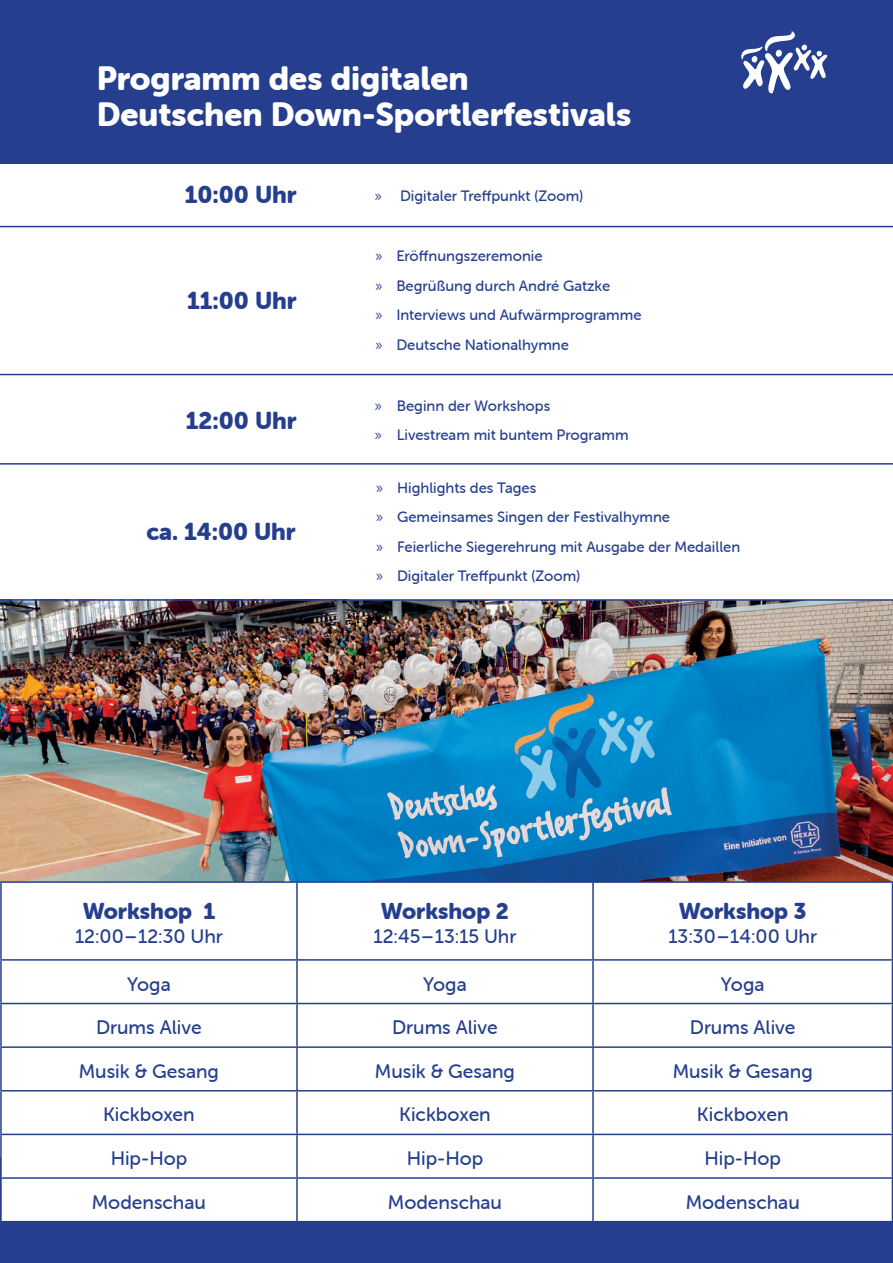
<style>
.page{position:relative;width:893px;height:1263px;background:#fff}
.page>*{position:absolute;margin:0;border:0;box-sizing:border-box;transform-origin:0 0}
.t1{font:33px/36px "Museo Sans Rounded 900";color:#fff}
.t2{font:24px "Museo Sans Rounded 900";color:#253f8e}
.t3{font:22.5px "Museo Sans Rounded 900";color:#253f8e}
.t4{font:19.5px "Museo Sans Rounded 500";color:#253f8e}
.t5{font:15px/29.5px "Museo Sans Rounded 500";color:#253f8e}
.s1{font-family:"Museo Sans Rounded 300"}
</style>
<div class="page">
<div style="left:0;top:1158px;width:893px;height:105px;background:#253f8e"></div>
<div style="left:0;top:0;width:893px;height:165px;background:#253f8e"></div>
<svg style="left:741px;top:31px;width:87px;height:63px"></svg>
<img style="left:0;top:601px;width:893px;height:280px">
<div style="left:350px;top:164px;width:543px;height:63px;background:#fff"></div>
<div style="left:0;top:164px;width:350px;height:63px;background:#fff"></div>
<svg style="left:2px;top:1002px;width:294px;height:219px"></svg>
<svg style="left:298px;top:883px;width:594px;height:338px"></svg>
<hr style="left:0;top:881px;width:297px;height:2px;background:#253f8e">
<hr style="left:0;top:883px;width:2px;height:76px;background:#253f8e">
<hr style="left:297px;top:881px;width:296px;height:2px;background:#253f8e">
<hr style="left:296px;top:883px;width:2px;height:76px;background:#253f8e">
<hr style="left:593px;top:881px;width:300px;height:2px;background:#253f8e">
<hr style="left:592px;top:883px;width:2px;height:76px;background:#253f8e">
<hr style="left:892px;top:883px;width:1px;height:76px;background:#253f8e">
<hr style="left:0;top:959px;width:297px;height:2px;background:#253f8e">
<hr style="left:0;top:961px;width:2px;height:42px;background:#253f8e">
<hr style="left:297px;top:959px;width:296px;height:2px;background:#253f8e">
<hr style="left:296px;top:961px;width:2px;height:42px;background:#253f8e">
<hr style="left:593px;top:959px;width:300px;height:2px;background:#253f8e">
<hr style="left:592px;top:961px;width:2px;height:42px;background:#253f8e">
<hr style="left:892px;top:961px;width:1px;height:42px;background:#253f8e">
<hr style="left:0;top:1003px;width:297px;height:1px;background:#253f8e">
<hr style="left:0;top:1004px;width:2px;height:42px;background:#253f8e">
<hr style="left:297px;top:1003px;width:296px;height:1px;background:#253f8e">
<hr style="left:296px;top:1004px;width:2px;height:42px;background:#253f8e">
<hr style="left:593px;top:1003px;width:300px;height:1px;background:#253f8e">
<hr style="left:592px;top:1004px;width:2px;height:42px;background:#253f8e">
<hr style="left:892px;top:1004px;width:1px;height:42px;background:#253f8e">
<hr style="left:0;top:1046px;width:297px;height:2px;background:#253f8e">
<hr style="left:0;top:1048px;width:2px;height:42px;background:#253f8e">
<hr style="left:297px;top:1046px;width:296px;height:2px;background:#253f8e">
<hr style="left:296px;top:1048px;width:2px;height:42px;background:#253f8e">
<hr style="left:593px;top:1046px;width:300px;height:2px;background:#253f8e">
<hr style="left:592px;top:1048px;width:2px;height:42px;background:#253f8e">
<hr style="left:892px;top:1048px;width:1px;height:42px;background:#253f8e">
<hr style="left:0;top:1090px;width:297px;height:1px;background:#253f8e">
<hr style="left:0;top:1091px;width:2px;height:43px;background:#253f8e">
<hr style="left:297px;top:1090px;width:296px;height:1px;background:#253f8e">
<hr style="left:296px;top:1091px;width:2px;height:43px;background:#253f8e">
<hr style="left:593px;top:1090px;width:300px;height:1px;background:#253f8e">
<hr style="left:592px;top:1091px;width:2px;height:43px;background:#253f8e">
<hr style="left:892px;top:1091px;width:1px;height:43px;background:#253f8e">
<hr style="left:0;top:1134px;width:297px;height:1px;background:#253f8e">
<hr style="left:0;top:1135px;width:2px;height:42px;background:#253f8e">
<hr style="left:297px;top:1134px;width:296px;height:1px;background:#253f8e">
<hr style="left:296px;top:1135px;width:2px;height:42px;background:#253f8e">
<hr style="left:593px;top:1134px;width:300px;height:1px;background:#253f8e">
<hr style="left:592px;top:1135px;width:2px;height:42px;background:#253f8e">
<hr style="left:892px;top:1135px;width:1px;height:42px;background:#253f8e">
<hr style="left:0;top:1177px;width:297px;height:2px;background:#253f8e">
<hr style="left:297px;top:1177px;width:296px;height:2px;background:#253f8e">
<hr style="left:593px;top:1177px;width:300px;height:2px;background:#253f8e">
<hr style="left:592px;top:1179px;width:2px;height:42px;background:#253f8e">
<hr style="left:0;top:374px;width:893px;height:1px;background:#253f8e">
<hr style="left:0;top:463px;width:893px;height:2px;background:#253f8e">
<hr style="left:0;top:599px;width:893px;height:2px;background:#253f8e">
<hr style="left:0;top:226px;width:893px;height:1px;background:#253f8e">
<h1 class="t1" style="left:97px;top:61px;width:536px">Programm des digitalen<br>Deutschen Down-Sportlerfestivals</h1>
<h2 class="t2" style="left:185px;top:181px;width:113px">10:00 Uhr</h2>
<p class="t5" style="left:375px;top:181px;width:210px"><span class="s1">»</span> Digitaler Treffpunkt (Zoom)</p>
<h2 class="t2" style="left:187px;top:287px;width:111px">11:00 Uhr</h2>
<h2 class="t2" style="left:186px;top:407px;width:112px">12:00 Uhr</h2>
<h2 class="t2" style="left:146px;top:518px;width:151px">ca. 14:00 Uhr</h2>
<p class="t5" style="left:375px;top:241px;width:268px"><span class="s1">»</span> Eröffnungszeremonie<br><span class="s1">»</span> Begrüßung durch André Gatzke<br><span class="s1">»</span> Interviews und Aufwärmprogramme <span class="s1">»</span> Deutsche Nationalhymne</p>
<p class="t5" style="left:375px;top:391px;width:256px"><span class="s1">»</span> Beginn der Workshops<br><span class="s1">»</span> Livestream mit buntem Programm</p>
<p class="t5" style="left:376px;top:473px;width:366px"><span class="s1">»</span> Highlights des Tages<br><span class="s1">»</span> Gemeinsames Singen der Festivalhymne<br><span class="s1">»</span> Feierliche Siegerehrung mit Ausgabe der Medaillen <span class="s1">»</span> Digitaler Treffpunkt (Zoom)</p>
<h3 class="t3" style="left:83px;top:898px;width:134px">Workshop 1</h3>
<h3 class="t4" style="left:75px;top:925px;width:149px">12:00–12:30 Uhr</h3>
<h3 class="t3" style="left:381px;top:898px;width:130px">Workshop 2</h3>
<h3 class="t4" style="left:374px;top:925px;width:144px">12:45–13:15 Uhr</h3>
<h3 class="t3" style="left:679px;top:898px;width:129px">Workshop 3</h3>
<h3 class="t4" style="left:668px;top:925px;width:150px">13:30–14:00 Uhr</h3>
<h3 class="t4" style="left:127px;top:973px;width:45px">Yoga</h3>
<h3 class="t4" style="left:423px;top:973px;width:45px">Yoga</h3>
<h3 class="t4" style="left:721px;top:973px;width:45px">Yoga</h3>
<h3 class="t4" style="left:96px;top:1017px;width:107px">Drums Alive</h3>
<h3 class="t4" style="left:392px;top:1017px;width:107px">Drums Alive</h3>
<h3 class="t4" style="left:690px;top:1017px;width:107px">Drums Alive</h3>
<h3 class="t4" style="left:79px;top:1060px;width:142px">Musik &amp; Gesang</h3>
<h3 class="t4" style="left:375px;top:1060px;width:142px">Musik &amp; Gesang</h3>
<h3 class="t4" style="left:673px;top:1060px;width:142px">Musik &amp; Gesang</h3>
<h3 class="t4" style="left:103px;top:1104px;width:93px">Kickboxen</h3>
<h3 class="t4" style="left:399px;top:1104px;width:93px">Kickboxen</h3>
<h3 class="t4" style="left:697px;top:1104px;width:93px">Kickboxen</h3>
<h3 class="t4" style="left:111px;top:1148px;width:78px">Hip-Hop</h3>
<h3 class="t4" style="left:407px;top:1148px;width:78px">Hip-Hop</h3>
<h3 class="t4" style="left:704px;top:1148px;width:78px">Hip-Hop</h3>
<h3 class="t4" style="left:92px;top:1191px;width:116px">Modenschau</h3>
<h3 class="t4" style="left:388px;top:1191px;width:116px">Modenschau</h3>
<h3 class="t4" style="left:686px;top:1191px;width:116px">Modenschau</h3>
</div>
